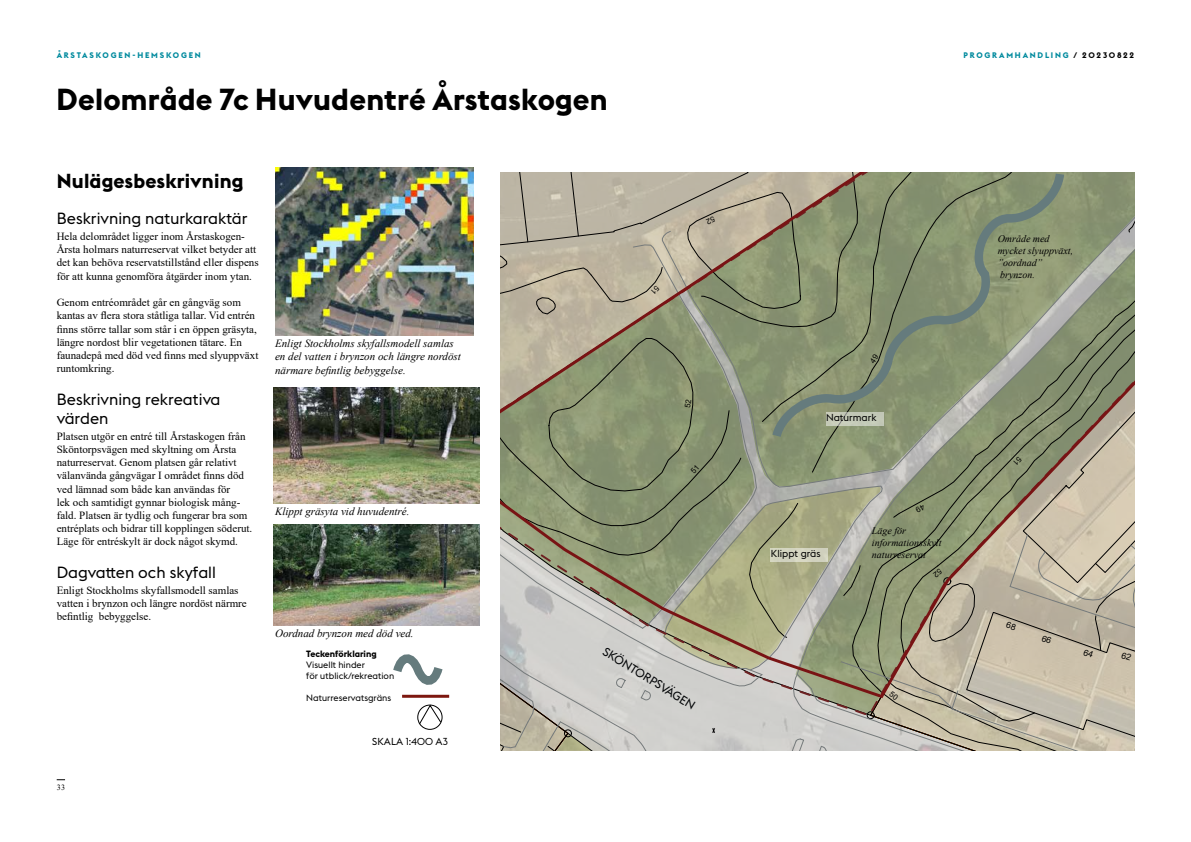
<style>
.page{position:relative;width:1191px;height:842px;background:#fff}
.page>*{position:absolute;margin:0;border:0;box-sizing:border-box;transform-origin:0 0}
.t1{font:700 30px "Stockholm Type";letter-spacing:.005em;color:#000}
.t2{font:700 20px "Stockholm Type";letter-spacing:.01em;color:#000}
.t3{font:16px/19.2px "Stockholm Type";color:#000}
.t4{font:12px "Stockholm Type";color:#030507}
.t5{font:11px/13.2px "Times New Roman";color:#000}
.t6{font:italic 11px/13.2px "Times New Roman";color:#000}
.t7{font:italic 10px/12px "Times New Roman";color:#000}
.t8{font:10px "Stockholm Type";color:#000}
.t9{font:9px/10.8px "Stockholm Type";color:#000}
.t10{font:700 9px "Stockholm Type";color:#000}
.t11{font:700 8px "Stockholm Type";letter-spacing:.22em;color:#008a9e}
.t12{font:8px "Times New Roman";color:#000}
.s1{color:#000}
</style>
<div class="page">
<svg style="left:417px;top:705px;width:25px;height:25px"></svg>
<img style="left:275px;top:167px;width:199px;height:169px">
<img style="left:274px;top:387px;width:205px;height:116px">
<img style="left:274px;top:525px;width:205px;height:100px">
<svg style="left:393px;top:654px;width:56px;height:41px"></svg>
<hr style="left:402px;top:695px;width:47px;height:3px;background:#7d170f">
<svg style="left:500px;top:172px;width:634px;height:579px;background:#a2a48c"></svg>
<p class="t11" style="left:57px;top:50px;width:146px">ÅRSTASKOGEN-HEMSKOGEN</p>
<p class="t11" style="left:963px;top:50px;width:172px">PROGRAMHANDLING <span class="s1">/ 20230822</span></p>
<h1 class="t1" style="left:57px;top:78px;width:553px">Delområde 7c Huvudentré Årstaskogen</h1>
<h2 class="t2" style="left:57px;top:166px;width:188px">Nulägesbeskrivning</h2>
<h3 class="t3" style="left:57px;top:208px;width:192px">Beskrivning naturkaraktär</h3>
<p class="t5" style="left:57px;top:229px;width:203px">Hela delområdet ligger inom Årstaskogen-Årsta holmars naturreservat vilket betyder att det kan behöva reservatstillstånd eller dispens för att kunna genomföra åtgärder inom ytan.</p>
<p class="t5" style="left:57px;top:295px;width:203px">Genom entréområdet går en gångväg som kantas av flera stora ståtliga tallar. Vid entrén finns större tallar som står i en öppen gräsyta, längre nordost blir vegetationen tätare. En faunadepå med död ved finns med slyuppväxt runtomkring.</p>
<h3 class="t3" style="left:57px;top:388px;width:165px">Beskrivning rekreativa värden</h3>
<p class="t5" style="left:57px;top:429px;width:197px">Platsen utgör en entré till Årstaskogen från Sköntorpsvägen med skyltning om Årsta naturreservat. Genom platsen går relativt välanvända gångvägar I området finns död ved lämnad som både kan användas för<br>lek och samtidigt gynnar biologisk mång&shy;fald. Platsen är tydlig och fungerar bra som entréplats och bidrar till kopplingen söderut.<br>Läge för entréskylt är dock något skymd.</p>
<h3 class="t3" style="left:57px;top:562px;width:161px">Dagvatten och skyfall</h3>
<p class="t5" style="left:57px;top:583px;width:192px">Enligt Stockholms skyfallsmodell samlas vatten i brynzon och längre nordöst närmre befintlig bebyggelse.</p>
<p class="t12" style="left:57px;top:781px;width:10px">33</p>
<p class="t6" style="left:275px;top:337px;width:187px">Enligt Stockholms skyfallsmodell samlas en del vatten i brynzon och längre nordöst närmare befintlig bebyggelse.</p>
<p class="t6" style="left:275px;top:504px;width:136px">Klippt gräsyta vid huvudentré.</p>
<p class="t6" style="left:275px;top:626px;width:140px">Oordnad brynzon med död ved.</p>
<p class="t10" style="left:306px;top:648px;width:72px">Teckenförklaring</p>
<p class="t9" style="left:306px;top:659px;width:89px">Visuellt hinder<br>för utblick/rekreation</p>
<p class="t9" style="left:306px;top:692px;width:86px">Naturreservatsgräns</p>
<p class="t8" style="left:372px;top:734px;width:77px">SKALA 1:400 A3</p>
<p class="t4" style="left:608px;top:643px;width:108px;rotate:32deg">SKÖNTORPSVÄGEN</p>
<p class="t8" style="left:826px;top:410px;width:52px">Naturmark</p>
<p class="t7" style="left:872px;top:524px;width:71px">Läge för informationsskylt</p>
<p class="t8" style="left:771px;top:546px;width:51px">Klippt gräs</p>
<p class="t7" style="left:872px;top:548px;width:56px">naturreservat</p>
<p class="t7" style="left:997px;top:232px;width:77px">Område med mycket slyuppväxt, ”oordnad” brynzon.</p>
</div>
